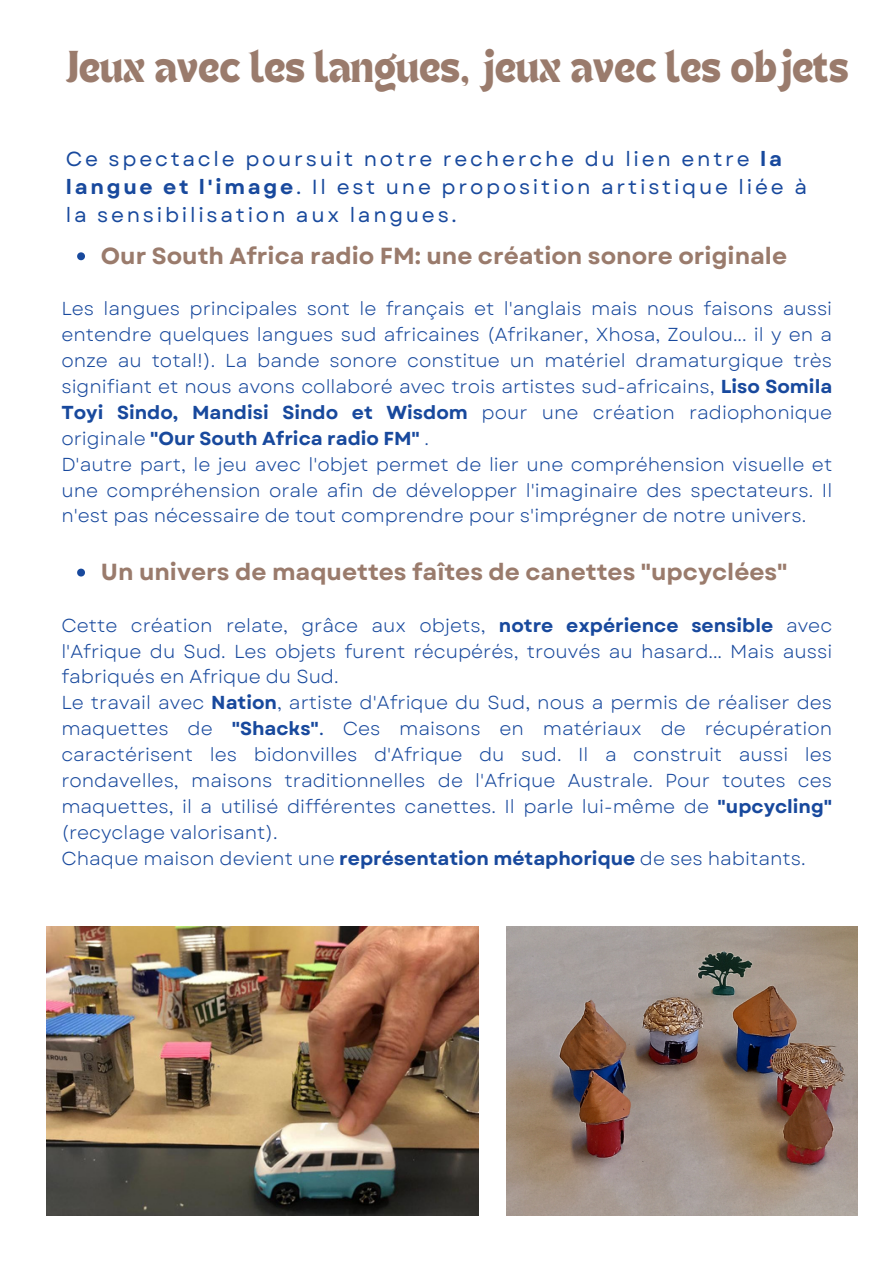
<style>
.page{position:relative;width:894px;height:1264px;background:#fff}
.page>*{position:absolute;margin:0;border:0;box-sizing:border-box;transform-origin:0 0}
.t1{font:32.25px "TANHEADLINE";color:#9a7b6c}
.t2{font:700 23.25px "Garet";color:#9a7b6c}
.t3{font:20.4px/28.2px "Garet";letter-spacing:.135em;color:#18499d}
.t4{font:18.75px/25.8px "Garet";color:#18499d;text-align:justify}
.s1{font-weight:700}
.s2{font-style:inherit}
</style>
<div class="page">
<img style="left:46px;top:926px;width:432px;height:289px">
<img style="left:506px;top:926px;width:351px;height:289px">
<svg style="left:77px;top:252px;width:8px;height:8px"></svg>
<svg style="left:77px;top:568px;width:8px;height:8px"></svg>
<p class="t1" style="left:66px;top:49px;width:784px">Jeux avec les langues, jeux avec les objets</p>
<p class="t3" style="left:66px;top:144px;width:742px">Ce spectacle poursuit notre recherche du lien entre <span class="s1">la langue et l'image</span>. Il est une proposition artistique liée à la sensibilisation aux langues.</p>
<p class="t2" style="left:101px;top:239px;width:687px">Our South Africa radio FM: une création sonore originale</p>
<p class="t4" style="left:61px;top:296px;width:772px">Les langues principales sont le français et l'anglais mais nous faisons aussi entendre quelques langues sud africaines (Afrikaner, Xhosa, Zoulou... il y en a onze au total!). La bande sonore constitue un matériel dramaturgique très signifiant et nous avons collaboré avec trois artistes sud-africains, <span class="s1">Liso Somila Toyi Sindo, Mandisi Sindo et Wisdom</span> pour une création radiophonique originale <span class="s1">"Our South Africa radio FM"</span> .</p>
<p class="t4" style="left:61px;top:451px;width:772px">D'autre part, le jeu avec l'objet permet de lier une compréhension visuelle et une compréhension orale afin de développer l'imaginaire des spectateurs. Il n'est pas nécessaire de tout comprendre pour s'imprégner de notre univers.</p>
<p class="t2" style="left:101px;top:555px;width:688px">Un univers de maquettes faîtes de canettes "upcyclées"</p>
<p class="t4" style="left:61px;top:612px;width:772px">Cette création relate, grâce aux objets, <span class="s1">notre expérience sensible</span> avec l'Afrique du Sud. Les objets furent récupérés, trouvés au hasard... Mais aussi fabriqués en Afrique du Sud.</p>
<p class="t4" style="left:61px;top:690px;width:772px">Le travail avec <span class="s1">Nation</span>, artiste d'Afrique du Sud, nous a permis de réaliser des maquettes de <span class="s1">"Shacks"</span><span class="s2">.</span> Ces maisons en matériaux de récupération caractérisent les bidonvilles d'Afrique du sud. Il a construit aussi les rondavelles, maisons traditionnelles de l'Afrique Australe. Pour toutes ces maquettes, il a utilisé différentes canettes. Il parle lui-même de <span class="s1">"upcycling" </span>(recyclage valorisant).</p>
<p class="t4" style="left:61px;top:845px;width:745px">Chaque maison devient une <span class="s1">représentation métaphorique</span> de ses habitants.</p>
</div>
